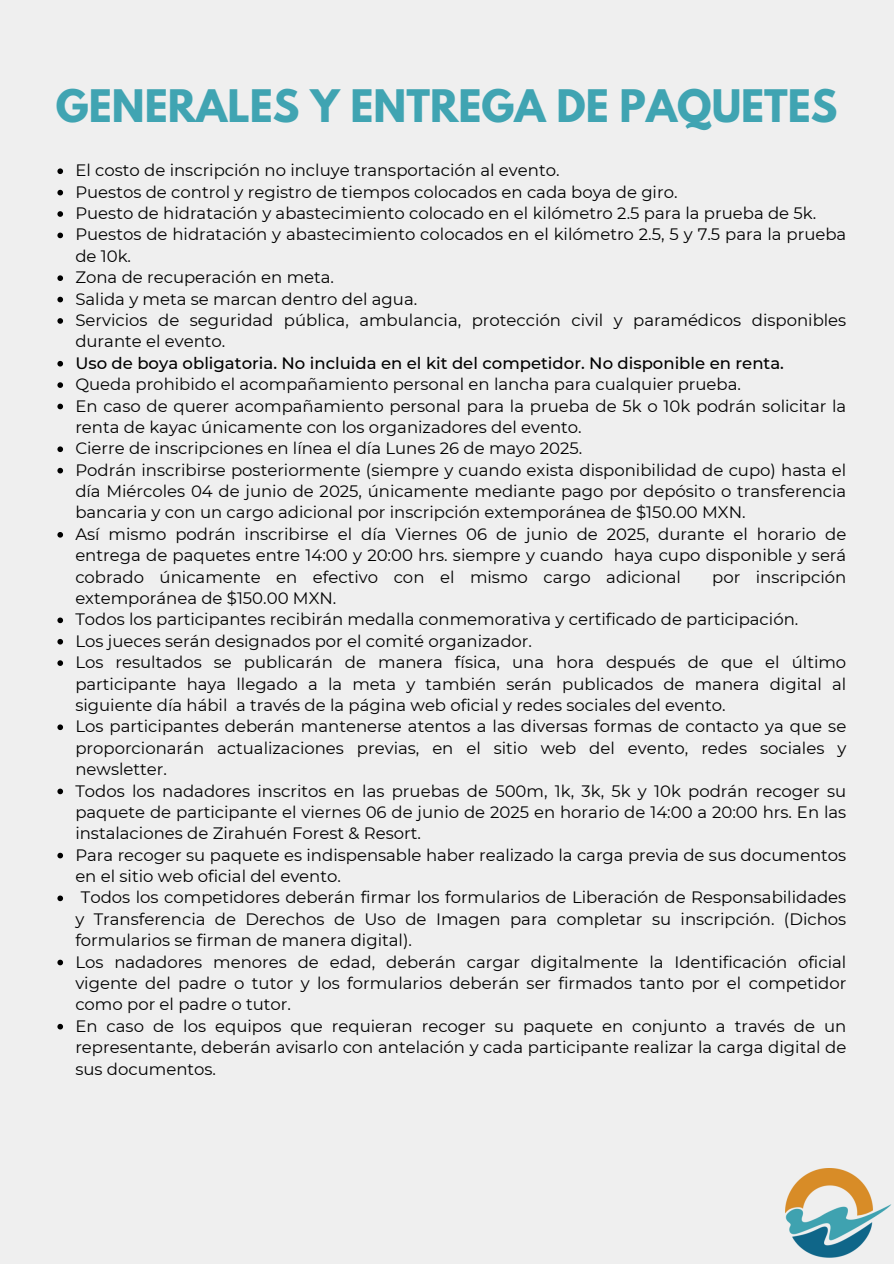
<style>
.page{position:relative;width:894px;height:1264px;background:#fff}
.page>*{position:absolute;margin:0;border:0;box-sizing:border-box;transform-origin:0 0}
.t1{font:700 39.75px "League Spartan";color:#40a4b2}
.t2{font:16.5px/21.3px "Montserrat";color:#000;text-align:justify}
.t3{font:500 16.5px "Montserrat";color:#000}
</style>
<div class="page">
<div style="left:0;top:0;width:893px;height:1263px;background:#efefef"></div>
<svg style="left:57px;top:168px;width:6px;height:6px"></svg>
<svg style="left:57px;top:190px;width:6px;height:5px"></svg>
<svg style="left:57px;top:211px;width:6px;height:6px"></svg>
<svg style="left:57px;top:232px;width:6px;height:6px"></svg>
<svg style="left:57px;top:275px;width:6px;height:6px"></svg>
<svg style="left:57px;top:297px;width:6px;height:5px"></svg>
<svg style="left:57px;top:318px;width:6px;height:6px"></svg>
<svg style="left:57px;top:361px;width:6px;height:5px"></svg>
<svg style="left:57px;top:382px;width:6px;height:6px"></svg>
<svg style="left:57px;top:403px;width:6px;height:6px"></svg>
<svg style="left:57px;top:446px;width:6px;height:6px"></svg>
<svg style="left:57px;top:468px;width:6px;height:5px"></svg>
<svg style="left:57px;top:532px;width:6px;height:5px"></svg>
<svg style="left:57px;top:617px;width:6px;height:6px"></svg>
<svg style="left:57px;top:639px;width:6px;height:5px"></svg>
<svg style="left:57px;top:660px;width:6px;height:6px"></svg>
<svg style="left:57px;top:724px;width:6px;height:6px"></svg>
<svg style="left:57px;top:788px;width:6px;height:6px"></svg>
<svg style="left:57px;top:852px;width:6px;height:6px"></svg>
<svg style="left:57px;top:895px;width:6px;height:6px"></svg>
<svg style="left:57px;top:959px;width:6px;height:6px"></svg>
<svg style="left:57px;top:1023px;width:6px;height:6px"></svg>
<img style="left:785px;top:1168px;width:107px;height:90px">
<h1 class="t1" style="left:56px;top:86px;width:783px">GENERALES Y ENTREGA DE PAQUETES</h1>
<p class="t2" style="left:75px;top:160px;width:485px">El costo de inscripción no incluye transportación al evento.</p>
<p class="t2" style="left:75px;top:181px;width:603px">Puestos de control y registro de tiempos colocados en cada boya de giro.</p>
<p class="t2" style="left:75px;top:202px;width:742px">Puesto de hidratación y abastecimiento colocado en el kilómetro 2.5 para la prueba de 5k.</p>
<p class="t2" style="left:75px;top:224px;width:772px">Puestos de hidratación y abastecimiento colocados en el kilómetro 2.5, 5 y 7.5 para la prueba de 10k.</p>
<p class="t2" style="left:75px;top:267px;width:260px">Zona de recuperación en meta.</p>
<p class="t2" style="left:75px;top:288px;width:343px">Salida y meta se marcan dentro del agua.</p>
<p class="t2" style="left:75px;top:309px;width:772px">Servicios de seguridad pública, ambulancia, protección civil y paramédicos disponibles durante el evento.</p>
<p class="t3" style="left:75px;top:353px;width:710px">Uso de boya obligatoria. No incluida en el kit del competidor. No disponible en renta.</p>
<p class="t2" style="left:75px;top:373px;width:667px">Queda prohibido el acompañamiento personal en lancha para cualquier prueba.</p>
<p class="t2" style="left:75px;top:395px;width:772px">En caso de querer acompañamiento personal para la prueba de 5k o 10k podrán solicitar la renta de kayac únicamente con los organizadores del evento.</p>
<p class="t2" style="left:75px;top:438px;width:508px">Cierre de inscripciones en línea el día Lunes 26 de mayo 2025.</p>
<p class="t2" style="left:75px;top:459px;width:772px">Podrán inscribirse posteriormente (siempre y cuando exista disponibilidad de cupo) hasta el día Miércoles 04 de junio de 2025, únicamente mediante pago por depósito o transferencia bancaria y con un cargo adicional por inscripción extemporánea de $150.00 MXN.</p>
<p class="t2" style="left:75px;top:523px;width:772px">Así mismo podrán inscribirse el día Viernes 06 de junio de 2025, durante el horario de entrega de paquetes entre 14:00 y 20:00 hrs. siempre y cuando haya cupo disponible y será cobrado únicamente en efectivo con el mismo cargo adicional</p>
<p class="t2" style="left:712px;top:566px;width:136px">por inscripción</p>
<p class="t2" style="left:75px;top:587px;width:262px">extemporánea de $150.00 MXN.</p>
<p class="t2" style="left:75px;top:609px;width:724px">Todos los participantes recibirán medalla conmemorativa y certificado de participación.</p>
<p class="t2" style="left:75px;top:630px;width:458px">Los jueces serán designados por el comité organizador.</p>
<p class="t2" style="left:75px;top:651px;width:772px">Los resultados se publicarán de manera física, una hora después de que el último participante haya llegado a la meta y también serán publicados de manera digital al siguiente día hábil a través de la página web oficial y redes sociales del evento.</p>
<p class="t2" style="left:75px;top:715px;width:772px">Los participantes deberán mantenerse atentos a las diversas formas de contacto ya que se proporcionarán actualizaciones previas, en el sitio web del evento, redes sociales y newsletter.</p>
<p class="t2" style="left:75px;top:780px;width:772px">Todos los nadadores inscritos en las pruebas de 500m, 1k, 3k, 5k y 10k podrán recoger su paquete de participante el viernes 06 de junio de 2025 en horario de 14:00 a 20:00 hrs. En las instalaciones de Zirahuén Forest &amp; Resort.</p>
<p class="t2" style="left:75px;top:844px;width:772px">Para recoger su paquete es indispensable haber realizado la carga previa de sus documentos en el sitio web oficial del evento.</p>
<p class="t2" style="left:75px;top:886px;width:772px;text-indent:6px">Todos los competidores deberán firmar los formularios de Liberación de Responsabilidades y Transferencia de Derechos de Uso de Imagen para completar su inscripción. (Dichos formularios se firman de manera digital).</p>
<p class="t2" style="left:75px;top:951px;width:772px">Los nadadores menores de edad, deberán cargar digitalmente la Identificación oficial vigente del padre o tutor y los formularios deberán ser firmados tanto por el competidor como por el padre o tutor.</p>
<p class="t2" style="left:75px;top:1015px;width:772px">En caso de los equipos que requieran recoger su paquete en conjunto a través de un representante, deberán avisarlo con antelación y cada participante realizar la carga digital de sus documentos.</p>
</div>
